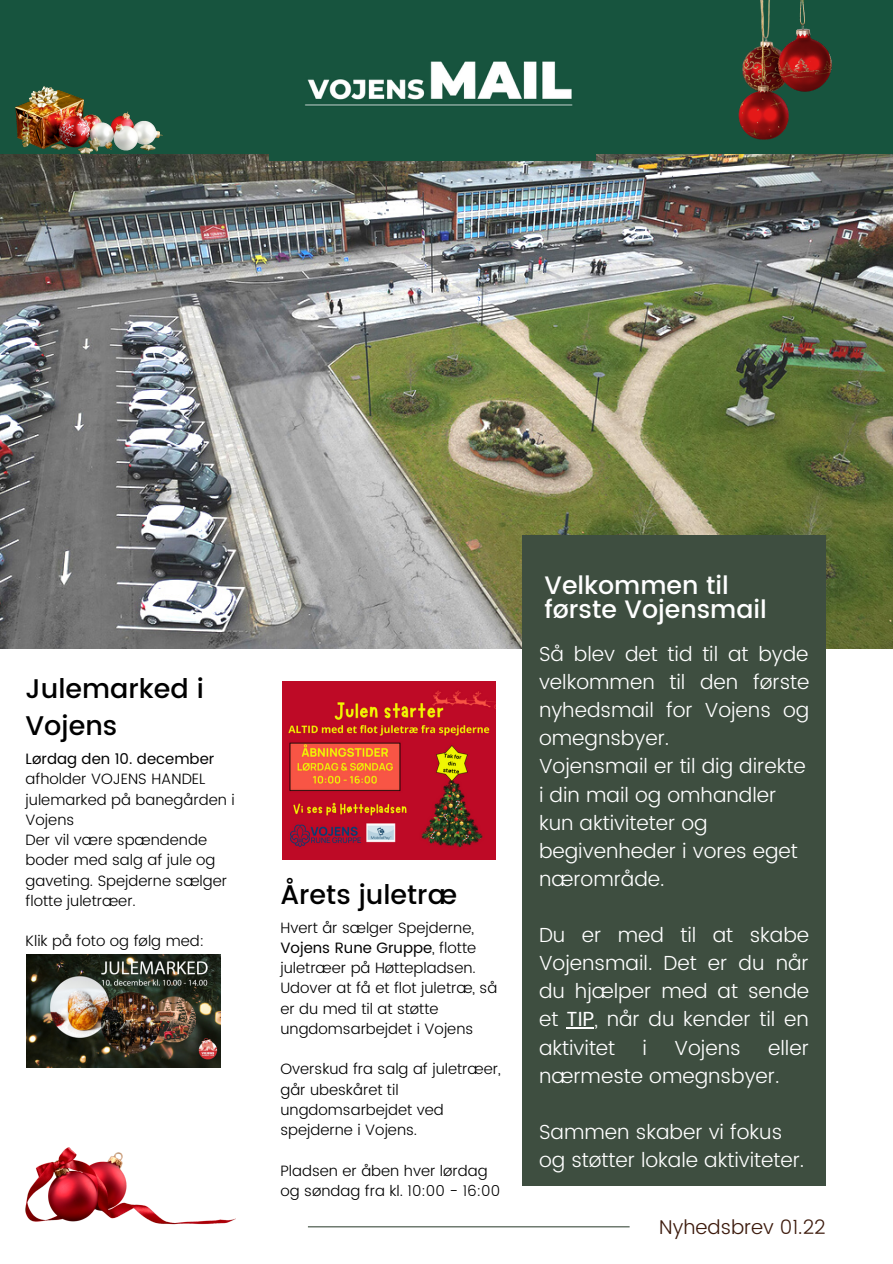
<style>
.page{position:relative;width:893px;height:1264px;background:#fff}
.page>*{position:absolute;margin:0;border:0;box-sizing:border-box;transform-origin:0 0}
.t1{font:500 27px/37px "Poppins";color:#000}
.t2{font:500 25.2px/23.5px "Poppins";color:#fff}
.t3{font:300 20.4px/28px "Poppins";color:#fff}
.t4{font:300 19.95px "Poppins";color:#3c1a0c}
.t5{font:300 15px/20.2px "Poppins";color:#000}
.t6{font:15px "Poppins";color:#000}
.s1{font-weight:400}
</style>
<div class="page">
<img style="left:0;top:154px;width:892px;height:494px">
<img style="left:283px;top:682px;width:212px;height:177px">
<img style="left:27px;top:954px;width:193px;height:113px">
<div style="left:0;top:0;width:892px;height:154px;background:#17543e"></div>
<div style="left:522px;top:535px;width:303px;height:650px;background:#3e4e40"></div>
<hr style="left:308px;top:1226px;width:321px;height:1px;background:#3e4e40">
<img style="left:270px;top:61px;width:326px;height:100px">
<img style="left:26px;top:1147px;width:210px;height:78px">
<img style="left:738px;top:0;width:93px;height:140px">
<img style="left:15px;top:86px;width:148px;height:68px">
<svg style="left:566px;top:1027px;width:28px;height:1px"></svg>
<h1 class="t1" style="left:26px;top:670px;width:180px">Julemarked i<br>Vojens</h1>
<p class="t6" style="left:26px;top:750px;width:190px">Lørdag den 10. december</p>
<p class="t5" style="left:26px;top:769px;width:210px">afholder VOJENS HANDEL julemarked på banegården i<br>Vojens<br>Der vil være spændende boder med salg af jule og gaveting. Spejderne sælger flotte juletræer.</p>
<p class="t5" style="left:26px;top:930px;width:180px">Klik på foto og følg med:</p>
<h1 class="t1" style="left:280px;top:876px;width:178px">Årets juletræ</h1>
<p class="t5" style="left:280px;top:917px;width:218px">Hvert år sælger Spejderne,<br><span class="s1">Vojens Rune Gruppe</span>, flotte juletræer på Høttepladsen.<br>Udover at få et flot juletræ, så er du med til at støtte ungdomsarbejdet i Vojens</p>
<p class="t5" style="left:280px;top:1058px;width:222px">Overskud fra salg af juletræer, går ubeskåret til ungdomsarbejdet ved spejderne i Vojens.</p>
<p class="t5" style="left:280px;top:1160px;width:221px">Pladsen er åben hver lørdag og søndag fra kl. 10:00 - 16:00</p>
<h2 class="t2" style="left:544px;top:573px;width:224px">Velkommen til første Vojensmail</h2>
<h3 class="t3" style="left:539px;top:640px;width:272px">Så blev det tid til at byde velkommen til den første nyhedsmail for Vojens og omegnsbyer.<br>Vojensmail er til dig direkte i din mail og omhandler kun aktiviteter og begivenheder i vores eget nærområde.</h3>
<h3 class="t3" style="left:539px;top:921px;width:272px;text-align:justify">Du er med til at skabe Vojensmail. Det er du når du hjælper med at sende et <span class="s1">TIP</span>, når du kender til en aktivitet</h3>
<h3 class="t3" style="left:642px;top:1033px;width:6px">i</h3>
<h3 class="t3" style="left:674px;top:1033px;width:68px">Vojens</h3>
<h3 class="t3" style="left:539px;top:1033px;width:271px;text-indent:229px">eller nærmeste omegnsbyer.</h3>
<h3 class="t3" style="left:539px;top:1117px;width:267px">Sammen skaber vi fokus og støtter lokale aktiviteter.</h3>
<h3 class="t4" style="left:659px;top:1214px;width:168px">Nyhedsbrev 01.22</h3>
</div>
